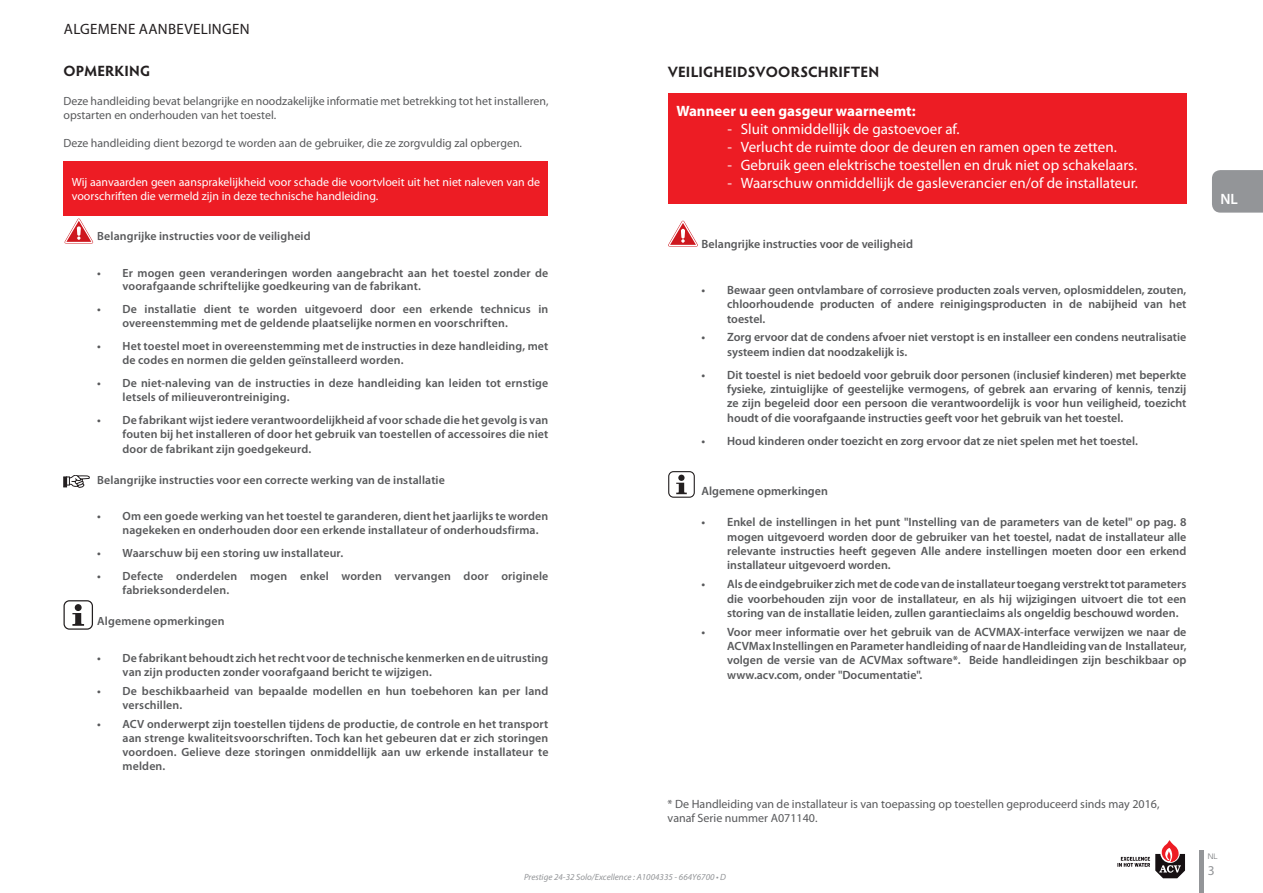
<style>
.page{position:relative;width:1263px;height:893px;background:#fff}
.page>*{position:absolute;margin:0;border:0;box-sizing:border-box;transform-origin:0 0}
.t1{font:15px "Myriad Pro";color:#fff}
.t2{font:700 15px "Myriad Pro";color:#fff}
.TITRE_PARA{font:700 15px "Hypatia Sans Pro";letter-spacing:.005em;color:#231f20}
.Headline{font:15px "Myriad Pro";letter-spacing:.02em;color:#231f20}
.t3{font:600 15px "Myriad Pro";color:#fff}
.t4{font:700 14.85px "Hypatia Sans Pro";letter-spacing:.01em;color:#231f20}
.t5{font:13.5px "Myriad Pro";color:#939598}
.titre_remarque{font:600 12px/14.4px "Myriad Pro";color:#58595b;text-align:justify}
.TITRE_PARA_TOC{font:12px/14.4px "Myriad Pro";color:#58595b}
.t6{font:600 11.85px/14.2px "Myriad Pro";letter-spacing:.01em;color:#58595b}
.t7{font:11.85px/14.2px "Myriad Pro";color:#58595b}
.t8{font:11.85px/14.2px "Myriad Pro";color:#fff}
.t9{font:italic 9px "Myriad Pro";color:#939598}
.Headline-2{font:7.35px "Eurostile LT Std";color:#808285}
</style>
<div class="page">
<div style="left:63px;top:161px;width:485px;height:55px;background:#ed1c24"></div>
<svg style="left:65px;top:219px;width:28px;height:25px"></svg>
<svg style="left:77px;top:226px;width:4px;height:10px"></svg>
<svg style="left:64px;top:475px;width:25px;height:13px"></svg>
<svg style="left:63px;top:600px;width:30px;height:30px"></svg>
<svg style="left:1117px;top:840px;width:68px;height:39px"></svg>
<hr style="left:1199px;top:850px;width:4px;height:43px;background:#939598">
<div style="left:1212px;top:170px;width:51px;height:43px;background:#939598"></div>
<svg style="left:668px;top:221px;width:30px;height:26px"></svg>
<svg style="left:681px;top:229px;width:4px;height:10px"></svg>
<div style="left:668px;top:94px;width:518px;height:110px;background:#ed1c24"></div>
<svg style="left:668px;top:471px;width:27px;height:27px"></svg>
<p class="Headline" style="left:64px;top:20px;width:187px">ALGEMENE AANBEVELINGEN</p>
<p class="t4" style="left:64px;top:60px;width:88px">OPMERKING</p>
<p class="t7" style="left:63px;top:93px;width:486px">Deze handleiding bevat belangrijke en noodzakelijke informatie met betrekking tot het installeren, opstarten en onderhouden van het toestel.</p>
<p class="t7" style="left:63px;top:136px;width:460px">Deze handleiding dient bezorgd te worden aan de gebruiker, die ze zorgvuldig zal opbergen.</p>
<p class="t8" style="left:72px;top:174px;width:470px">Wij aanvaarden geen aansprakelijkheid voor schade die voortvloeit uit het niet naleven van de voorschriften die vermeld zijn in deze technische handleiding.</p>
<p class="t6" style="left:97px;top:229px;width:215px">Belangrijke instructies voor de veiligheid</p>
<p class="t6" style="left:123px;top:266px;width:427px;line-height:13.4px;text-indent:-25px">• Er mogen geen veranderingen worden aangebracht aan het toestel zonder de voorafgaande schriftelijke goedkeuring van de fabrikant.</p>
<p class="t6" style="left:123px;top:302px;width:427px;text-indent:-25px">• De installatie dient te worden uitgevoerd door een erkende technicus in overeenstemming met de geldende plaatselijke normen en voorschriften.</p>
<p class="t6" style="left:123px;top:339px;width:427px;text-indent:-25px">• Het toestel moet in overeenstemming met de instructies in deze handleiding, met de codes en normen die gelden geïnstalleerd worden.</p>
<p class="t6" style="left:123px;top:376px;width:427px;text-indent:-25px">• De niet-naleving van de instructies in deze handleiding kan leiden tot ernstige letsels of milieuverontreiniging.</p>
<p class="t6" style="left:123px;top:413px;width:427px;text-align:justify;text-indent:-25px">• De fabrikant wijst iedere verantwoordelijkheid af voor schade die het gevolg is van fouten bij het installeren of door het gebruik van toestellen of accessoires die niet door de fabrikant zijn goedgekeurd.</p>
<p class="t6" style="left:97px;top:472px;width:349px">Belangrijke instructies voor een correcte werking van de installatie</p>
<p class="t6" style="left:123px;top:508px;width:427px;text-indent:-25px">• Om een goede werking van het toestel te garanderen, dient het jaarlijks te worden nagekeken en onderhouden door een erkende installateur of onderhoudsfirma.</p>
<p class="t6" style="left:97px;top:545px;width:247px">• Waarschuw bij een storing uw installateur.</p>
<p class="t6" style="left:123px;top:568px;width:427px;text-indent:-25px">• Defecte onderdelen mogen enkel worden vervangen door originele fabrieksonderdelen.</p>
<p class="t6" style="left:97px;top:614px;width:129px">Algemene opmerkingen</p>
<p class="t6" style="left:123px;top:651px;width:427px;text-indent:-25px">• De fabrikant behoudt zich het recht voor de technische kenmerken en de uitrusting van zijn producten zonder voorafgaand bericht te wijzigen.</p>
<p class="t6" style="left:123px;top:683px;width:427px;text-indent:-25px">• De beschikbaarheid van bepaalde modellen en hun toebehoren kan per land verschillen.</p>
<p class="t6" style="left:123px;top:716px;width:427px;text-align:justify;text-indent:-25px">• ACV onderwerpt zijn toestellen tijdens de productie, de controle en het transport aan strenge kwaliteitsvoorschriften. Toch kan het gebeuren dat er zich storingen voordoen. Gelieve deze storingen onmiddellijk aan uw erkende installateur te melden.</p>
<p class="TITRE_PARA" style="left:668px;top:61px;width:213px">VEILIGHEIDSVOORSCHRIFTEN</p>
<p class="t2" style="left:676px;top:101px;width:241px">Wanneer u een gasgeur waarneemt:</p>
<p class="t1" style="left:727px;top:120px;width:234px">- Sluit onmiddellijk de gastoevoer af.</p>
<p class="t1" style="left:727px;top:138px;width:391px">- Verlucht de ruimte door de deuren en ramen open te zetten.</p>
<p class="t1" style="left:727px;top:156px;width:411px">- Gebruik geen elektrische toestellen en druk niet op schakelaars.</p>
<p class="t1" style="left:727px;top:174px;width:412px">- Waarschuw onmiddellijk de gasleverancier en/of de installateur.</p>
<p class="titre_remarque" style="left:702px;top:237px;width:213px">Belangrijke instructies voor de veiligheid</p>
<p class="titre_remarque" style="left:727px;top:282px;width:461px;text-indent:-26px">• Bewaar geen ontvlambare of corrosieve producten zoals verven, oplosmiddelen, zouten, chloorhoudende producten of andere reinigingsproducten in de nabijheid van het toestel.</p>
<p class="titre_remarque" style="left:727px;top:330px;width:461px;text-indent:-26px">• Zorg ervoor dat de condens afvoer niet verstopt is en installeer een condens neutralisatie systeem indien dat noodzakelijk is.</p>
<p class="titre_remarque" style="left:727px;top:367px;width:461px;text-indent:-26px">• Dit toestel is niet bedoeld voor gebruik door personen (inclusief kinderen) met beperkte fysieke, zintuiglijke of geestelijke vermogens, of gebrek aan ervaring of kennis, tenzij ze zijn begeleid door een persoon die verantwoordelijk is voor hun veiligheid, toezicht houdt of die voorafgaande instructies geeft voor het gebruik van het toestel.</p>
<p class="titre_remarque" style="left:702px;top:433px;width:438px">• Houd kinderen onder toezicht en zorg ervoor dat ze niet spelen met het toestel.</p>
<p class="titre_remarque" style="left:702px;top:483px;width:128px">Algemene opmerkingen</p>
<p class="titre_remarque" style="left:727px;top:515px;width:461px;text-indent:-26px">• Enkel de instellingen in het punt "Instelling van de parameters van de ketel" op pag. 8 mogen uitgevoerd worden door de gebruiker van het toestel, nadat de installateur alle relevante instructies heeft gegeven Alle andere instellingen moeten door een erkend installateur uitgevoerd worden.</p>
<p class="titre_remarque" style="left:727px;top:577px;width:461px;text-indent:-26px">• Als de eindgebruiker zich met de code van de installateur toegang verstrekt tot parameters die voorbehouden zijn voor de installateur, en als hij wijzigingen uitvoert die tot een storing van de installatie leiden, zullen garantieclaims als ongeldig beschouwd worden.</p>
<p class="titre_remarque" style="left:727px;top:624px;width:461px;text-indent:-26px">• Voor meer informatie over het gebruik van de ACVMAX-interface verwijzen we naar de ACVMax Instellingen en Parameter handleiding of naar de Handleiding van de Installateur, volgen de versie van de ACVMax software*. Beide handleidingen zijn beschikbaar op www.acv.com, onder "Documentatie".</p>
<p class="TITRE_PARA_TOC" style="left:668px;top:796px;width:493px">* De Handleiding van de installateur is van toepassing op toestellen geproduceerd sinds may 2016, vanaf Serie nummer A071140.</p>
<p class="t9" style="left:524px;top:872px;width:204px">Prestige 24-32 Solo/Excellence : A1004335 - 664Y6700 • D</p>
<p class="t3" style="left:1220px;top:190px;width:19px">NL</p>
<p class="Headline-2" style="left:1208px;top:852px;width:11px">nl</p>
<p class="t5" style="left:1208px;top:862px;width:8px">3</p>
</div>
